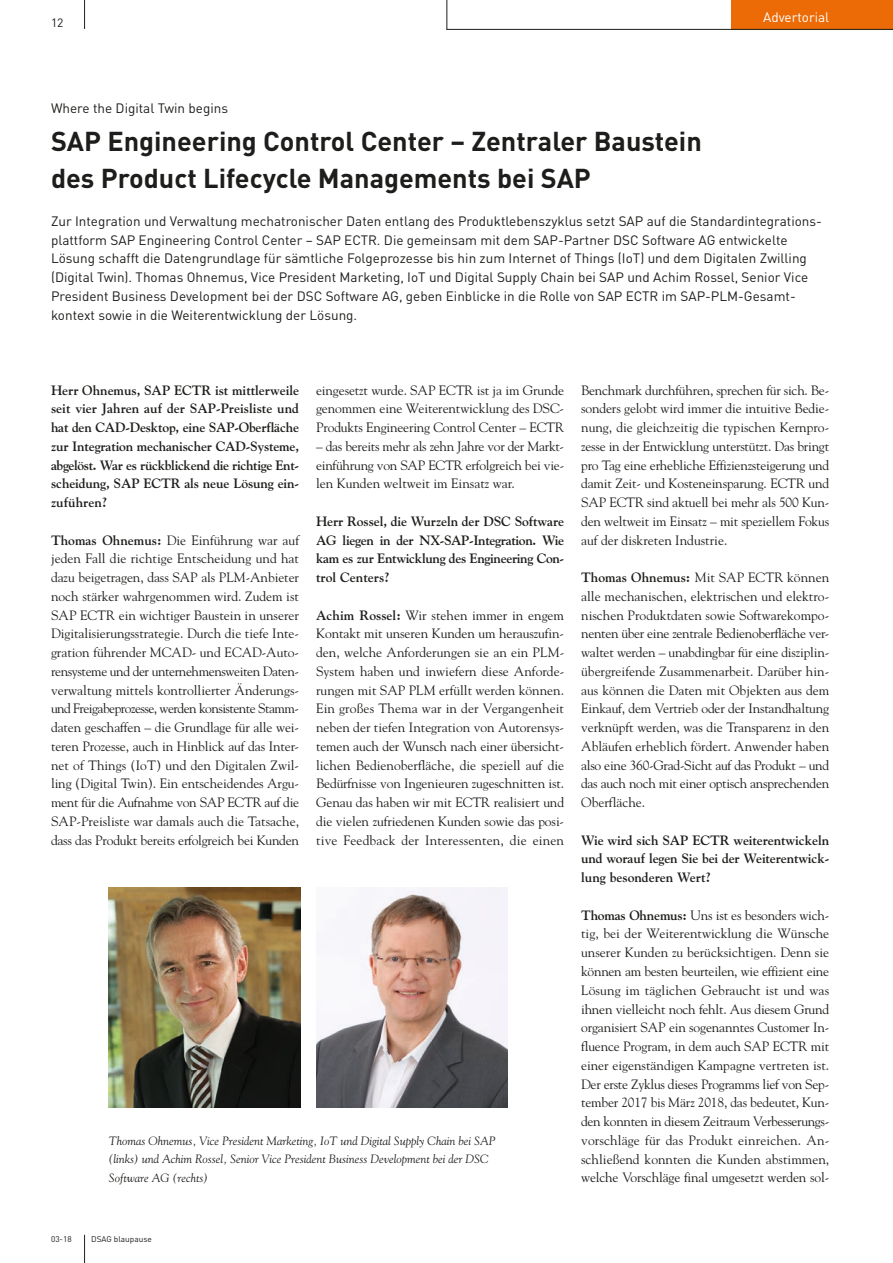
<style>
.page{position:relative;width:893px;height:1263px;background:#fff}
.page>*{position:absolute;margin:0;border:0;box-sizing:border-box;transform-origin:0 0}
.t1{font:700 27px/37.5px "DIN";color:#1d1d1b}
.t2{font:13.5px/18.8px "Goudy";letter-spacing:-.01em;color:#1d1d1b;text-align:justify}
.t3{font:13.5px/18.8px "DIN";color:#1d1d1b}
.t4{font:700 13.5px/18.8px "Goudy";letter-spacing:-.01em;color:#1d1d1b;text-align:justify}
.t5{font:13.5px "DIN";color:#fff}
.t6{font:italic 12px/18.8px "Goudy";color:#1d1d1b}
.t7{font:12px "DIN";color:#1d1d1b}
.t8{font:8.25px "DIN";color:#1d1d1b}
.s1{font-weight:700}
</style>
<div class="page">
<svg style="left:84px;top:1235px;width:1px;height:28px"></svg>
<img style="left:109px;top:887px;width:191px;height:220px">
<img style="left:316px;top:887px;width:191px;height:220px">
<svg style="left:84px;top:0;width:1px;height:29px"></svg>
<div style="left:731px;top:0;width:162px;height:30px;background:#ed6b06"></div>
<hr style="left:446px;top:29px;width:447px;height:1px;background:#1d1d1b">
<hr style="left:446px;top:0;width:1px;height:30px;background:#1d1d1b">
<p class="t7" style="left:51px;top:16px;width:14px">12</p>
<p class="t3" style="left:51px;top:99px;width:179px">Where the Digital Twin begins</p>
<h1 class="t1" style="left:51px;top:121px;width:652px">SAP Engineering Control Center – Zentraler Baustein des Product Lifecycle Managements bei SAP</h1>
<p class="t5" style="left:763px;top:9px;width:68px">Advertorial</p>
<p class="t3" style="left:51px;top:212px;width:772px">Zur Integration und Verwaltung mechatronischer Daten entlang des Produktlebenszyklus setzt SAP auf die Standardintegrations&shy;plattform SAP Engineering Control Center – SAP ECTR. Die gemeinsam mit dem SAP-Partner DSC Software AG entwickelte Lösung schafft die Datengrundlage für sämtliche Folgeprozesse bis hin zum Internet of Things (IoT) und dem Digitalen Zwilling (Digital Twin). Thomas Ohnemus, Vice President Marketing, IoT und Digital Supply Chain bei SAP und Achim Rossel, Senior Vice President Business Development bei der DSC Software AG, geben Einblicke in die Rolle von SAP ECTR im SAP-PLM-Gesamt&shy;kontext sowie in die Weiterentwicklung der Lösung.</p>
<p class="t4" style="left:51px;top:380px;width:250px">Herr Ohnemus, SAP ECTR ist mittlerweile seit vier Jahren auf der SAP-Preisliste und hat den CAD-Desktop, eine SAP-Oberfläche zur Integration mechanischer CAD-Systeme, abgelöst. War es rückblickend die richtige Ent&shy;scheidung, SAP ECTR als neue Lösung ein&shy;zuführen?</p>
<p class="t2" style="left:51px;top:530px;width:250px"><span class="s1">Thomas Ohnemus:</span> Die Einführung war auf jeden Fall die richtige Entscheidung und hat dazu beigetragen, dass SAP als PLM-Anbieter noch stärker wahrgenommen wird. Zudem ist SAP ECTR ein wichtiger Baustein in unserer Digitalisierungsstrategie. Durch die tiefe Inte&shy;gration führender MCAD- und ECAD-Auto&shy;rensysteme und der unternehmensweiten Daten&shy;verwaltung mittels kontrollierter Änderungs&shy;und Freigabeprozesse, werden konsistente Stamm&shy;daten geschaffen – die Grundlage für alle wei&shy;teren Prozesse, auch in Hinblick auf das Inter&shy;net of Things (IoT) und den Digitalen Zwil&shy;ling (Digital Twin). Ein entscheidendes Argu&shy;ment für die Aufnahme von SAP ECTR auf die SAP-Preisliste war damals auch die Tatsache, dass das Produkt bereits erfolgreich bei Kunden</p>
<p class="t2" style="left:316px;top:380px;width:250px">eingesetzt wurde. SAP ECTR ist ja im Grunde genommen eine Weiterentwicklung des DSC-Produkts Engineering Control Center – ECTR</p>
<p class="t2" style="left:316px;top:437px;width:250px">– das bereits mehr als zehn Jahre vor der Markt&shy;einführung von SAP ECTR erfolgreich bei vie&shy;len Kunden weltweit im Einsatz war.</p>
<p class="t4" style="left:316px;top:512px;width:250px">Herr Rossel, die Wurzeln der DSC Software AG liegen in der NX-SAP-Integration. Wie kam es zur Entwicklung des Engineering Con&shy;trol Centers?</p>
<p class="t2" style="left:316px;top:605px;width:250px"><span class="s1">Achim Rossel:</span> Wir stehen immer in engem Kontakt mit unseren Kunden um herauszufin&shy;den, welche Anforderungen sie an ein PLM-System haben und inwiefern diese Anforde&shy;rungen mit SAP PLM erfüllt werden können.<br>Ein großes Thema war in der Vergangenheit neben der tiefen Integration von Autorensys&shy;temen auch der Wunsch nach einer übersicht&shy;lichen Bedienoberfläche, die speziell auf die Bedürfnisse von Ingenieuren zugeschnitten ist.<br>Genau das haben wir mit ECTR realisiert und die vielen zufriedenen Kunden sowie das posi&shy;tive Feedback der Interessenten, die einen</p>
<p class="t6" style="left:109px;top:1131px;width:388px">Thomas Ohnemus, Vice President Marketing, IoT und Digital Supply Chain bei SAP (links) und Achim Rossel, Senior Vice President Business Development bei der DSC<br>Software AG (rechts)</p>
<p class="t2" style="left:581px;top:380px;width:250px">Benchmark durchführen, sprechen für sich. Be&shy;sonders gelobt wird immer die intuitive Bedie&shy;nung, die gleichzeitig die typischen Kernpro&shy;zesse in der Entwicklung unterstützt. Das bringt pro Tag eine erhebliche Effizienzsteigerung und damit Zeit- und Kosteneinsparung. ECTR und SAP ECTR sind aktuell bei mehr als 500 Kun&shy;den weltweit im Einsatz – mit speziellem Fokus auf der diskreten Industrie.</p>
<p class="t2" style="left:581px;top:568px;width:250px"><span class="s1">Thomas Ohnemus:</span> Mit SAP ECTR können alle mechanischen, elektrischen und elektro&shy;nischen Produktdaten sowie Softwarekompo&shy;nenten über eine zentrale Bedienoberfläche ver&shy;waltet werden – unabdingbar für eine disziplin&shy;übergreifende Zusammenarbeit. Darüber hin&shy;aus können die Daten mit Objekten aus dem Einkauf, dem Vertrieb oder der Instandhaltung verknüpft werden, was die Transparenz in den Abläufen erheblich fördert. Anwender haben also eine 360-Grad-Sicht auf das Produkt – und das auch noch mit einer optisch ansprechenden Oberfläche.</p>
<p class="t4" style="left:581px;top:831px;width:250px">Wie wird sich SAP ECTR weiterentwickeln und worauf legen Sie bei der Weiterentwick&shy;lung besonderen Wert?</p>
<p class="t2" style="left:581px;top:905px;width:250px"><span class="s1">Thomas Ohnemus:</span> Uns ist es besonders wich&shy;tig, bei der Weiterentwicklung die Wünsche unserer Kunden zu berücksichtigen. Denn sie können am besten beurteilen, wie effizient eine Lösung im täglichen Gebraucht ist und was ihnen vielleicht noch fehlt. Aus diesem Grund organisiert SAP ein sogenanntes Customer In&shy;fluence Program, in dem auch SAP ECTR mit einer eigenständigen Kampagne vertreten ist.<br>Der erste Zyklus dieses Programms lief von Sep&shy;tember 2017 bis März 2018, das bedeutet, Kun&shy;den konnten in diesem Zeitraum Verbesserungs&shy;vorschläge für das Produkt einreichen. An&shy;schließend konnten die Kunden abstimmen, welche Vorschläge final umgesetzt werden sol-</p>
<p class="t8" style="left:51px;top:1234px;width:22px">03-18</p>
<p class="t8" style="left:91px;top:1234px;width:62px">DSAG blaupause</p>
</div>
